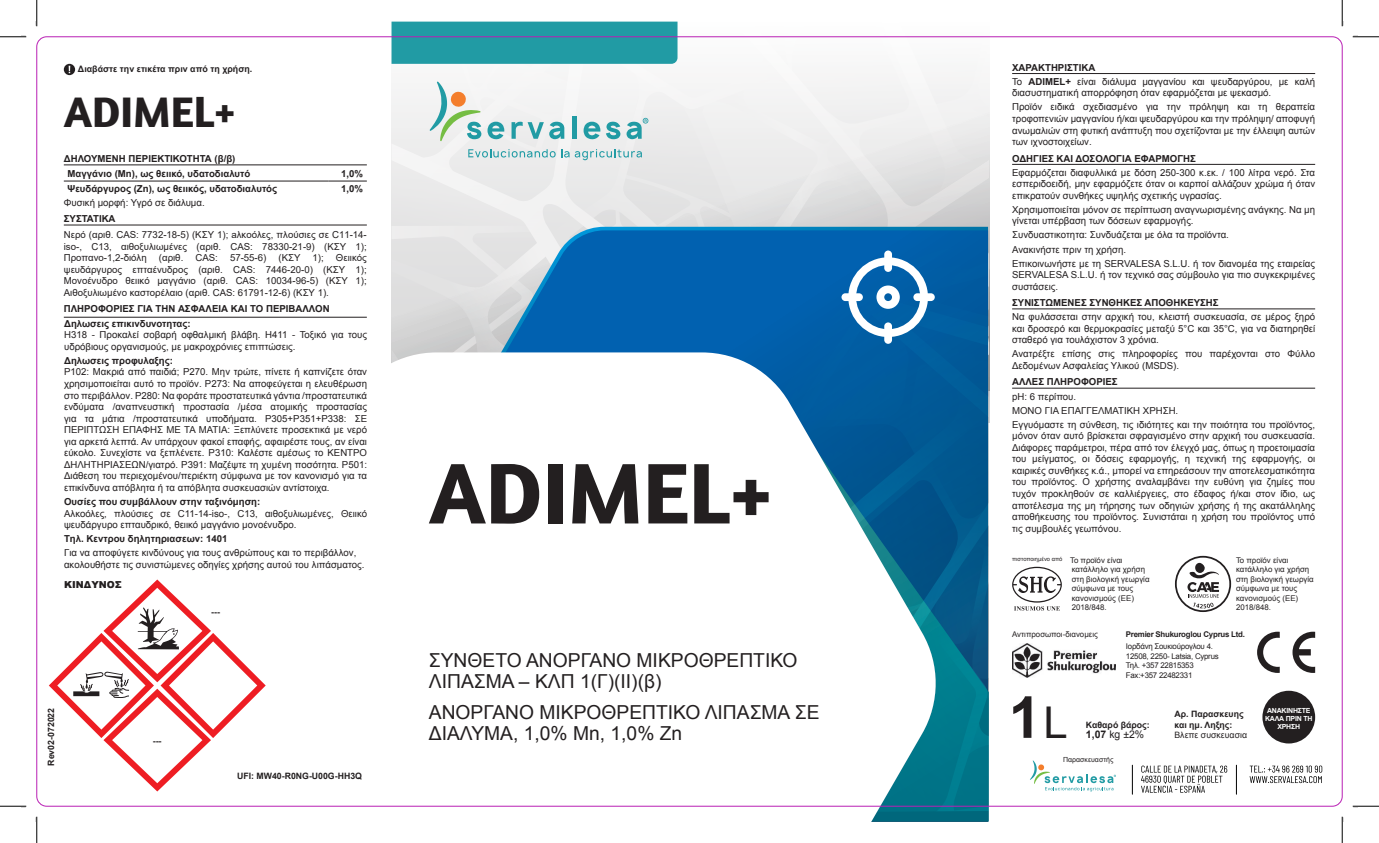
<style>
.page{position:relative;width:1379px;height:843px;background:#fff}
.page>*{position:absolute;margin:0;border:0;box-sizing:border-box;transform-origin:0 0}
.t1{font:700 87.5px "Amaranth";color:#231f20}
.t2{font:700 57.75px "Arial";color:#231f20}
.t3{font:700 43.75px "Amaranth";color:#231f20}
.t4{font:19.25px/21px "Arial";color:#231f20}
.t5{font:10.5px "Arial";color:#231f20}
.t6{font:9.62px/11.5px "Arial";color:#231f20}
.t7{font:700 9.62px/15px "Arial";color:#231f20}
.t8{font:9.62px/11.5px "Arial";color:#231f20;text-align:justify}
.t9{font:900 9.62px "Arial";color:#231f20}
.t10{font:700 8.92px "Arial";color:#231f20}
.t11{font:700 8.75px/10.5px "Arial";color:#231f20}
.t12{font:8.75px "Arial";color:#231f20}
.t13{font:7.88px/9.5px "Arial";color:#231f20}
.t14{font:7.88px/9.5px "Arial";letter-spacing:-.03em;color:#231f20}
.t15{font:700 7.88px "Arial";letter-spacing:-.03em;color:#231f20}
.t16{font:700 7px/8.4px "Arial";letter-spacing:-.03em;color:#fff;text-align:center}
.t17{font:7px "Arial";color:#231f20}
.t18{font:5.77px "Arial";color:#231f20}
.s1{font-weight:700}
.s2{font-weight:400;font-size:43.75px}
</style>
<div class="page">
<svg style="left:856px;top:602px;width:131px;height:219px"></svg>
<svg style="left:852px;top:512px;width:135px;height:90px"></svg>
<svg style="left:780px;top:389px;width:207px;height:123px"></svg>
<svg style="left:391px;top:22px;width:597px;height:367px"></svg>
<svg style="left:1030px;top:760px;width:85px;height:31px"></svg>
<svg style="left:1141px;top:765px;width:86px;height:27px"></svg>
<svg style="left:1249px;top:765px;width:72px;height:18px"></svg>
<svg style="left:1235px;top:765px;width:1px;height:29px"></svg>
<svg style="left:1131px;top:765px;width:1px;height:29px"></svg>
<svg style="left:64px;top:64px;width:11px;height:11px"></svg>
<hr style="left:64px;top:164px;width:303px;height:1px;background:#231f20">
<hr style="left:64px;top:225px;width:303px;height:1px;background:#231f20">
<hr style="left:64px;top:317px;width:303px;height:1px;background:#231f20">
<hr style="left:64px;top:181px;width:264px;height:1px;background:#231f20">
<hr style="left:328px;top:181px;width:39px;height:1px;background:#231f20">
<hr style="left:1012px;top:73px;width:302px;height:1px;background:#231f20">
<hr style="left:1012px;top:164px;width:302px;height:1px;background:#231f20">
<hr style="left:1012px;top:308px;width:302px;height:1px;background:#231f20">
<hr style="left:1012px;top:388px;width:302px;height:1px;background:#231f20">
<svg style="left:1257px;top:631px;width:22px;height:41px"></svg>
<svg style="left:1292px;top:631px;width:22px;height:41px"></svg>
<div style="left:1262px;top:690px;width:52px;height:53px;background:#231f20;border-radius:50%"></div>
<img style="left:1012px;top:643px;width:102px;height:34px">
<svg style="left:1012px;top:566px;width:49px;height:44px"></svg>
<svg style="left:1175px;top:555px;width:55px;height:57px"></svg>
<svg style="left:49px;top:579px;width:217px;height:212px"></svg>
<svg style="left:0;top:35px;width:26px;height:2px"></svg>
<svg style="left:1352px;top:35px;width:26px;height:2px"></svg>
<svg style="left:0;top:805px;width:26px;height:2px"></svg>
<svg style="left:1352px;top:805px;width:26px;height:2px"></svg>
<svg style="left:35px;top:0;width:2px;height:26px"></svg>
<svg style="left:35px;top:816px;width:2px;height:26px"></svg>
<svg style="left:1341px;top:0;width:2px;height:26px"></svg>
<svg style="left:1341px;top:816px;width:2px;height:26px"></svg>
<p class="t10" style="left:78px;top:63px;width:176px">Διαβάστε την ετικέτα πριν από τη χρήση.</p>
<h3 class="t3" style="left:64px;top:84px;width:174px">ADIMEL+</h3>
<p class="t7" style="left:68px;top:151px;width:184px;text-indent:-4px">ΔΗΛΟΎΜΕΝΗ ΠΕΡΙΕΚΤΙΚΌΤΗΤΆ (β/β)<br>Μαγγάνιο (Mn), ως θειικό, υδατοδιαλυτό</p>
<p class="t7" style="left:341px;top:167px;width:23px">1,0%</p>
<p class="t7" style="left:68px;top:181px;width:211px">Ψευδάργυρος (Zn), ως θειικός, υδατοδιαλυτός</p>
<p class="t7" style="left:341px;top:181px;width:23px">1,0%</p>
<p class="t6" style="left:64px;top:197px;width:142px">Φυσική μορφή: Υγρό σε διάλυμα.</p>
<p class="t7" style="left:64px;top:212px;width:53px">ΣΥΣΤΑΤΙΚΆ</p>
<p class="t8" style="left:64px;top:229px;width:304px">Νερό (αριθ. CAS: 7732-18-5) (ΚΣΥ 1); aλκοόλες, πλούσιες σε C11-14- iso-, C13, αιθοξυλιωμένες (αριθ. CAS: 78330-21-9) (ΚΣΥ 1); Προπανο-1,2-διόλη</p>
<p class="t8" style="left:64px;top:252px;width:304px;text-indent:272px">Θειικός ψευδάργυρος επταένυδρος (αριθ. CAS: 7446-20-0) (ΚΣΥ 1); Μονοένυδρο θειικό μαγγάνιο (αριθ. CAS: 10034-96-5) (ΚΣΥ 1); Αιθοξυλιωμένο καστορέλαιο (αριθ. CAS: 61791-12-6) (ΚΣΥ 1).</p>
<p class="t7" style="left:64px;top:302px;width:267px">ΠΛΗΡΟΦΟΡΙΕΣ ΓΙΆ ΤΗΝ ΆΣΦΆΛΕΙΆ ΚΆΙ ΤΟ ΠΕΡΙΒΆΛΛΟΝ</p>
<p class="t8" style="left:159px;top:252px;width:26px">(αριθ.</p>
<p class="t8" style="left:195px;top:252px;width:24px">CAS:</p>
<p class="t8" style="left:230px;top:252px;width:38px">57-55-6)</p>
<p class="t8" style="left:278px;top:252px;width:23px">(ΚΣΥ</p>
<p class="t8" style="left:312px;top:252px;width:13px">1);</p>
<p class="t7" style="left:64px;top:316px;width:128px">Δηλωσεις επικινδυνοτητας:</p>
<p class="t6" style="left:64px;top:329px;width:304px">H318 - Προκαλεί σοβαρή οφθαλμική βλάβη. H411 - Τοξικό για τους υδρόβιους οργανισμούς, με μακροχρόνιες επιπτώσεις.</p>
<p class="t7" style="left:64px;top:353px;width:110px">Δηλωσεις προφυλαξης:</p>
<p class="t6" style="left:64px;top:366px;width:304px;text-align:justify">P102: Μακριά από παιδιά; P270. Μην τρώτε, πίνετε ή καπνίζετε όταν χρησιμοποιείται αυτό το προϊόν. P273: Να αποφεύγεται η ελευθέρωση στο περιβάλλον. P280: Να φοράτε προστατευτικά γάντια /προστατευτικά ενδύματα /αναπνευστική προστασία /μέσα ατομικής προστασίας για τα μάτια /προστατευτικά υποδήματα. P305+P351+P338: ΣΕ ΠΕΡΙΠΤΩΣΗ ΕΠΑΦΗΣ ΜΕ ΤΑ ΜΑΤΙΑ: Ξεπλύνετε προσεκτικά με νερό για αρκετά λεπτά. Αν υπάρχουν φακοί επαφής, αφαιρέστε τους, αν είναι εύκολο. Συνεχίστε να ξεπλένετε. P310: Καλέστε αμέσως το ΚΕΝΤΡΟ ΔΗΛΗΤΗΡΙΑΣΕΩΝ/γιατρό. P391: Μαζέψτε τη χυμένη ποσότητα. P501:<br>Διάθεση του περιεχομένου/περιέκτη σύμφωνα με τον κανονισμό για τα επικίνδυνα απόβλητα ή τα απόβλητα συσκευασιών αντίστοιχα.</p>
<p class="t7" style="left:64px;top:494px;width:198px">Ουσίες που συμβάλλουν στην ταξινόμηση:</p>
<p class="t6" style="left:64px;top:507px;width:304px">Αλκοόλες, πλούσιες σε C11-14-iso-, C13, αιθοξυλιωμένες, Θειικό ψευδάργυρο επταυδρικό, θειικό μαγγάνιο μονοένυδρο.</p>
<p class="t7" style="left:64px;top:531px;width:165px">Τηλ. Κεντρου δηλητηριασεων: 1401</p>
<p class="t6" style="left:64px;top:547px;width:302px">Για να αποφύγετε κινδύνους για τους ανθρώπους και το περιβάλλον, ακολουθήστε τις συνιστώμενες οδηγίες χρήσης αυτού του λιπάσματος.</p>
<p class="t9" style="left:64px;top:577px;width:59px">ΚΙΝΔΥΝΟΣ</p>
<p class="t11" style="left:211px;top:606px;width:10px">---</p>
<p class="t11" style="left:46px;top:765px;width:59px;rotate:-90deg">Rev02-072022</p>
<p class="t11" style="left:153px;top:735px;width:10px">---</p>
<p class="t11" style="left:237px;top:770px;width:126px">UFI: MW40-R0NG-U00G-HH3Q</p>
<h1 class="t1" style="left:429px;top:438px;width:346px">ADIMEL+</h1>
<p class="t6" style="left:1012px;top:61px;width:304px;line-height:14px"><span class="s1">ΧΑΡΑΚΤΗΡΙΣΤΙΚΆ<br></span>To <span class="s1">ADIMEL+</span> είναι διάλυμα μαγγανίου και ψευδαργύρου, με καλή</p>
<p class="t6" style="left:1012px;top:86px;width:304px;line-height:14px">διασυστηματική απορρόφηση όταν εφαρμόζεται με ψεκασμό.<br>Προϊόν ειδικά σχεδιασμένο για την πρόληψη και τη θεραπεία</p>
<p class="t6" style="left:1012px;top:113px;width:304px;text-align:justify">τροφοπενιών μαγγανίου ή/και ψευδαργύρου και την πρόληψη/ αποφυγή ανωμαλιών στη φυτική ανάπτυξη που σχετίζονται με την έλλειψη αυτών των ιχνοστοιχείων.</p>
<p class="t7" style="left:1012px;top:151px;width:185px">ΟΔΗΓΊΕΣ ΚΑΙ ΔΟΣΟΛΟΓΊΑ ΕΦΑΡΜΟΓΉΣ</p>
<p class="t6" style="left:1012px;top:167px;width:304px;text-align:justify">Εφαρμόζεται διαφυλλικά με δόση 250-300 κ.εκ. / 100 λίτρα νερό. Στα εσπεριδοειδή, μην εφαρμόζετε όταν οι καρποί αλλάζουν χρώμα ή όταν επικρατούν συνθήκες υψηλής σχετικής υγρασίας.</p>
<p class="t6" style="left:1012px;top:204px;width:304px">Χρησιμοποιείται μόνον σε περίπτωση αναγνωρισμένης ανάγκης. Να μη γίνεται υπέρβαση των δόσεων εφαρμογής.</p>
<p class="t6" style="left:1012px;top:228px;width:304px;line-height:14px">Συνδυαστικοτητα: Συνδυάζεται με όλα τα προϊόντα.<br>Ανακινήστε πριν τη χρήση.<br>Επικοινωνήστε με τη SERVALESA S.L.U. ή τον διανομέα της εταιρείας</p>
<p class="t6" style="left:1012px;top:269px;width:304px">SERVALESA S.L.U. ή τον τεχνικό σας σύμβουλο για πιο συγκεκριμένες συστάσεις.</p>
<p class="t7" style="left:1012px;top:295px;width:208px">ΣΥΝΙΣΤΏΜΕΝΕΣ ΣΥΝΘΉΚΕΣ ΑΠΟΘΉΚΕΥΣΗΣ</p>
<p class="t6" style="left:1012px;top:311px;width:304px;text-align:justify">Να φυλάσσεται στην αρχική του, κλειστή συσκευασία, σε μέρος ξηρό και δροσερό και θερμοκρασίες μεταξύ 5°C και 35°C, για να διατηρηθεί σταθερό για τουλάχιστον 3 χρόνια.</p>
<p class="t6" style="left:1012px;top:348px;width:304px">Ανατρέξτε επίσης στις πληροφορίες που παρέχονται στο Φύλλο<br>Δεδομένων Ασφαλείας Υλικού (MSDS).</p>
<p class="t7" style="left:1012px;top:375px;width:107px">ΑΛΛΕΣ ΠΛΗΡΟΦΟΡΊΕΣ</p>
<p class="t6" style="left:1012px;top:389px;width:304px;line-height:14px">pH: 6 περίπου.<br>MONO ΓIA ΕΠΑΓΓΕΛΜΑΤΙΚΗ ΧPΗΣΗ.<br>Εγγυόμαστε τη σύνθεση, τις ιδιότητες και την ποιότητα του προϊόντος,</p>
<p class="t6" style="left:1012px;top:430px;width:304px;text-align:justify">μόνον όταν αυτό βρίσκεται σφραγισμένο στην αρχική του συσκευασία.<br>Διάφορες παράμετροι, πέρα από τον έλεγχό μας, όπως η προετοιμασία του μείγματος, οι δόσεις εφαρμογής, η τεχνική της εφαρμογής, οι καιρικές συνθήκες κ.ά., μπορεί να επηρεάσουν την αποτελεσματικότητα του προϊόντος. Ο χρήστης αναλαμβάνει την ευθύνη για ζημίες που τυχόν προκληθούν σε καλλιέργειες, στο έδαφος ή/και στον ίδιο, ως αποτέλεσμα της μη τήρησης των οδηγιών χρήσης ή της ακατάλληλης αποθήκευσης του προϊόντος. Συνιστάται η χρήση του προϊόντος υπό τις συμβουλές γεωπόνου.</p>
<p class="t18" style="left:1012px;top:555px;width:51px">πιστοποιημένο από</p>
<p class="t13" style="left:1235px;top:555px;width:79px">Το προϊόν είναι κατάλληλο για χρήση στη βιολογική γεωργία σύμφωνα με τους κανονισμούς (ΕΕ)<br>2018/848.</p>
<p class="t13" style="left:1069px;top:555px;width:81px">Το προϊόν είναι κατάλληλο για χρήση στη βιολογική γεωργία σύμφωνα με τους κανονισμούς (ΕΕ)<br>2018/848.</p>
<p class="t13" style="left:1012px;top:630px;width:87px">Αντιπροσωποι-διανομεις</p>
<p class="t15" style="left:1125px;top:629px;width:120px">Premier Shukuroglou Cyprus Ltd.</p>
<p class="t14" style="left:1125px;top:642px;width:94px">Ιορδάνη Σουκιούρογλου 4.<br>12508, 2250- Latsia, Cyprus<br>Τηλ. +357 22815353<br>Fax:+357 22482331</p>
<h3 class="t4" style="left:429px;top:650px;width:370px">ΣΥΝΘΕΤΟ ΑΝΟΡΓΑΝΟ ΜΙΚΡΟΘΡΕΠΤΙΚΟ<br>ΛΙΠΑΣΜΑ – ΚΛΠ 1(Γ)(ΙΙ)(β)</h3>
<h3 class="t4" style="left:429px;top:702px;width:392px">ΑΝΟΡΓΑΝΟ ΜΙΚΡΟΘΡΕΠΤΙΚΟ ΛΙΠΑΣΜΑ ΣΕ<br>ΔΙΑΛΥΜΑ, 1,0% Mn, 1,0% Zn</h3>
<p class="t11" style="left:1174px;top:709px;width:71px">Αρ. Παρασκευης και ημ. Ληξης:</p>
<h2 class="t2" style="left:1008px;top:679px;width:60px">1<span class="s2">L</span></h2>
<p class="t11" style="left:1085px;top:719px;width:65px">Καθαρό βάρος:</p>
<p class="t5" style="left:1085px;top:727px;width:60px"><span class="s1">1,07</span> kg ±2%</p>
<p class="t12" style="left:1174px;top:729px;width:74px">Βλεπε συσκευασια</p>
<p class="t17" style="left:1062px;top:755px;width:52px">Παρασκευαστής</p>
<p class="t16" style="left:1264px;top:706px;width:49px">ΑΝΑΚΙΝΗΣΤΕ<br>ΚΑΛΑ ΠΡΙΝ ΤΗ<br>ΧΡΗΣΗ</p>
</div>
